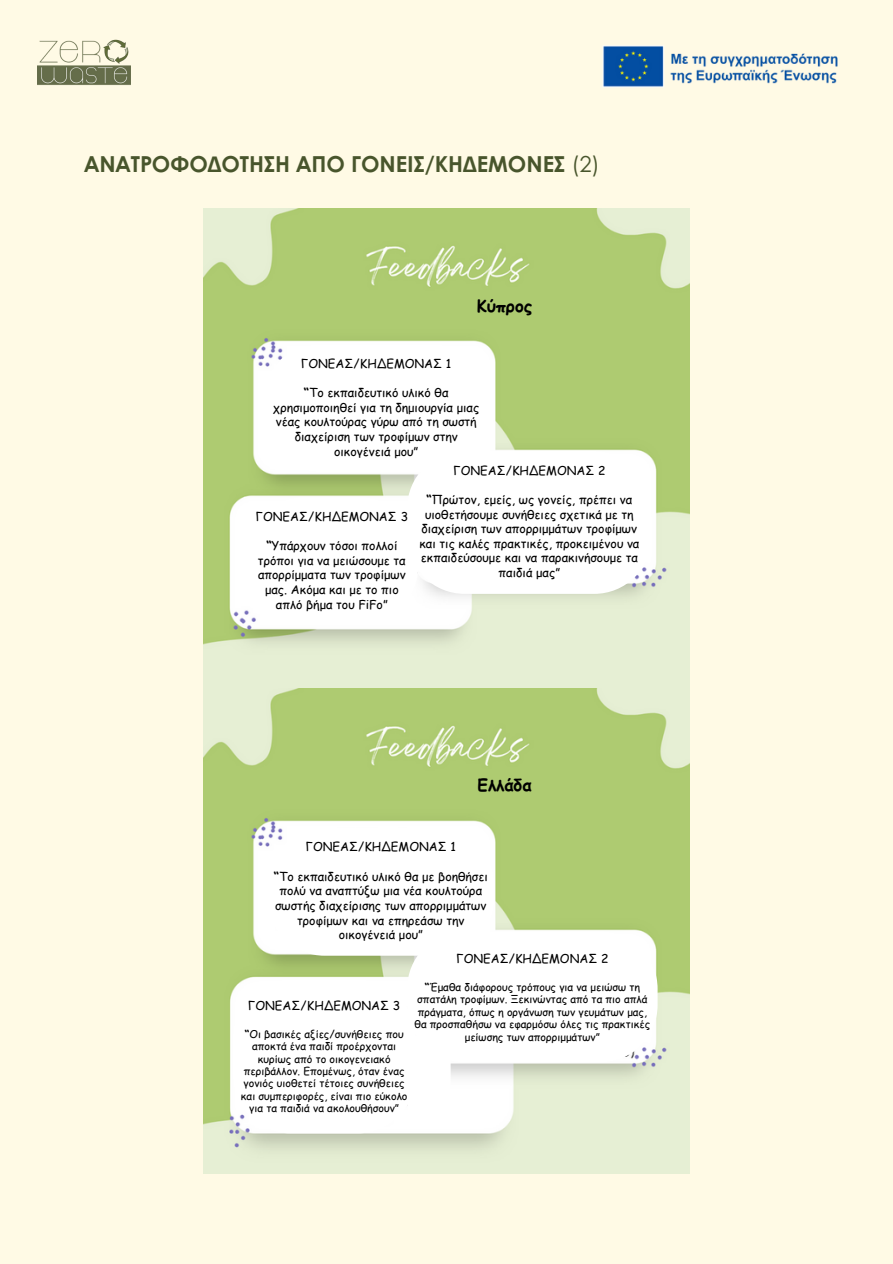
<style>
.page{position:relative;width:893px;height:1264px;background:#fff}
.page>*{position:absolute;margin:0;border:0;box-sizing:border-box;transform-origin:0 0}
.t1{font:700 22.05px "Century Gothic";color:#48552c}
.t2{font:700 16.65px "Comic Sans MS";color:#000}
.t3{font:12.15px/14.7px "Comic Sans MS";color:#000;text-align:center}
.t4{font:10.65px/12.3px "Comic Sans MS";color:#000;text-align:center}
.s1{font-weight:400}
.s2{font-weight:700}
</style>
<div class="page">
<div style="left:0;top:0;width:892px;height:1263px;background:#fffae5"></div>
<img style="left:38px;top:39px;width:92px;height:46px">
<img style="left:204px;top:208px;width:485px;height:480px">
<img style="left:204px;top:688px;width:485px;height:485px">
<img style="left:602px;top:45px;width:236px;height:43px">
<div style="left:453px;top:289px;width:103px;height:35px;background:#aecb71;border-radius:18px"></div>
<div style="left:453px;top:768px;width:103px;height:35px;background:#aecb71;border-radius:18px"></div>
<svg style="left:245px;top:344px;width:406px;height:280px;background:#edf3e1"></svg>
<svg style="left:233px;top:827px;width:424px;height:306px;background:#edf3e1"></svg>
<p class="t1" style="left:84px;top:148px;width:517px">ΑΝΑΤΡΟΦΟΔΟΤΗΣΗ ΑΠΟ ΓΟΝΕΙΣ/ΚΗΔΕΜΟΝΕΣ <span class="s1">(2)</span></p>
<p class="t2" style="left:477px;top:293px;width:57px">Κύπρος</p>
<p class="t3" style="left:301px;top:355px;width:152px">ΓΟΝΕΑΣ/ΚΗΔΕΜΟΝΑΣ 1</p>
<p class="t3" style="left:273px;top:385px;width:208px"><span class="s2">“</span>Το εκπαιδευτικό υλικό θα χρησιμοποιηθεί για τη δημιουργία μιας νέας κουλτούρας γύρω από τη σωστή διαχείριση των τροφίμων στην οικογένειά μου”</p>
<p class="t3" style="left:453px;top:462px;width:154px">ΓΟΝΕΑΣ/ΚΗΔΕΜΟΝΑΣ 2</p>
<p class="t3" style="left:419px;top:491px;width:221px"><span class="s2">“</span>Πρώτον, εμείς, ως γονείς, πρέπει να υιοθετήσουμε συνήθειες σχετικά με τη διαχείριση των απορριμμάτων τροφίμων και τις καλές πρακτικές, προκειμένου να εκπαιδεύσουμε και να παρακινήσουμε τα παιδιά μας”</p>
<p class="t3" style="left:256px;top:508px;width:154px">ΓΟΝΕΑΣ/ΚΗΔΕΜΟΝΑΣ 3</p>
<p class="t3" style="left:258px;top:538px;width:149px"><span class="s2">“</span>Υπάρχουν τόσοι πολλοί τρόποι για να μειώσουμε τα απορρίμματα των τροφίμων μας. Ακόμα και με το πιο απλό βήμα του FiFo”</p>
<p class="t2" style="left:477px;top:772px;width:56px">Ελλάδα</p>
<p class="t3" style="left:305px;top:839px;width:152px">ΓΟΝΕΑΣ/ΚΗΔΕΜΟΝΑΣ 1</p>
<p class="t3" style="left:274px;top:868px;width:215px"><span class="s2">“</span>Το εκπαιδευτικό υλικό θα με βοηθήσει πολύ να αναπτύξω μια νέα κουλτούρα σωστής διαχείρισης των απορριμμάτων τροφίμων και να επηρεάσω την οικογένειά μου”</p>
<p class="t3" style="left:456px;top:950px;width:154px">ΓΟΝΕΑΣ/ΚΗΔΕΜΟΝΑΣ 2</p>
<p class="t4" style="left:414px;top:980px;width:237px"><span class="s2">“</span>Έμαθα διάφορους τρόπους για να μειώσω τη σπατάλη τροφίμων. Ξεκινώντας από τα πιο απλά πράγματα, όπως η οργάνωση των γευμάτων μας, θα προσπαθήσω να εφαρμόσω όλες τις πρακτικές μείωσης των απορριμμάτων”</p>
<p class="t3" style="left:248px;top:997px;width:154px">ΓΟΝΕΑΣ/ΚΗΔΕΜΟΝΑΣ 3</p>
<p class="t4" style="left:241px;top:1027px;width:168px"><span class="s2">“</span>Οι βασικές αξίες/συνήθειες που αποκτά ένα παιδί προέρχονται κυρίως από το οικογενειακό περιβάλλον. Επομένως, όταν ένας γονιός υιοθετεί τέτοιες συνήθειες και συμπεριφορές, είναι πιο εύκολο για τα παιδιά να ακολουθήσουν”</p>
</div>
